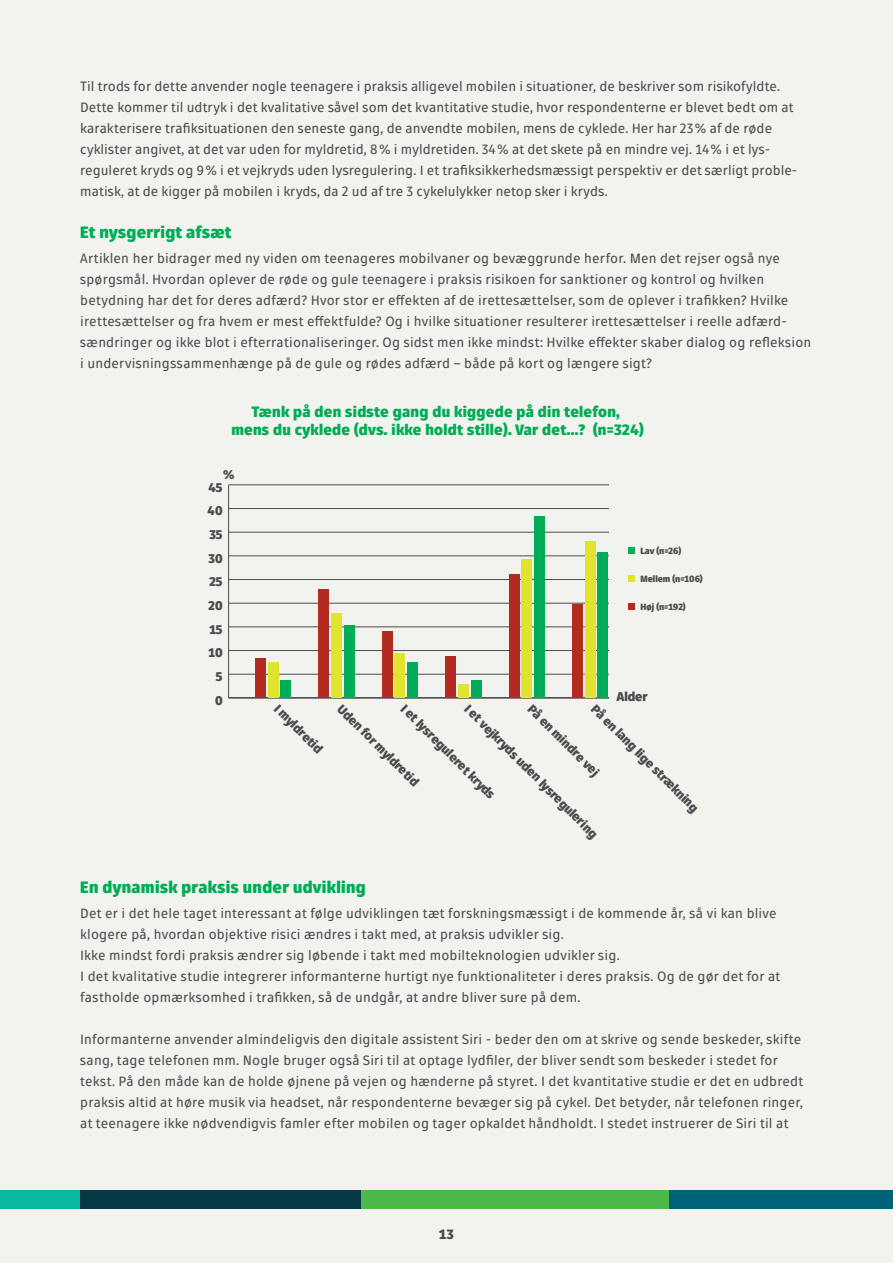
<style>
.page{position:relative;width:893px;height:1263px;background:#f2f2ef}
.page>*{position:absolute;margin:0;border:0;box-sizing:border-box;transform-origin:0 0}
.Mellem{font:900 16.5px "Fuse V.2 Display";letter-spacing:.02em;color:#00ad56}
.t1{font:900 15px/18px "Fuse V.2 Display";letter-spacing:.02em;color:#00ad56;text-align:center}
.Brød{font:13.5px/21px "Fuse V.2 Display";letter-spacing:.01em;color:#4b4c4d}
.t2{font:900 13.5px "Fuse V.2 Display";color:#4b4c4d}
.t3{font:900 12.6px "Fuse V.2 Display";color:#4b4c4d}
.t4{font:900 9px "Fuse V.2 Display";color:#4b4c4d}
</style>
<div class="page">
<div style="left:0;top:1191px;width:110px;height:18px;background:#09b9a0"></div>
<div style="left:351px;top:1191px;width:336px;height:18px;background:#4cb848"></div>
<div style="left:669px;top:1191px;width:224px;height:18px;background:#006279"></div>
<div style="left:80px;top:1191px;width:280px;height:18px;background:#063745"></div>
<hr style="left:228px;top:485px;width:1px;height:213px;background:#4b4c4d">
<hr style="left:229px;top:697px;width:380px;height:1px;background:#4b4c4d">
<hr style="left:229px;top:674px;width:380px;height:1px;background:#4b4c4d">
<hr style="left:229px;top:650px;width:380px;height:1px;background:#4b4c4d">
<hr style="left:229px;top:627px;width:380px;height:1px;background:#4b4c4d">
<hr style="left:229px;top:603px;width:380px;height:1px;background:#4b4c4d">
<hr style="left:229px;top:579px;width:380px;height:1px;background:#4b4c4d">
<hr style="left:229px;top:556px;width:380px;height:1px;background:#4b4c4d">
<hr style="left:229px;top:532px;width:380px;height:1px;background:#4b4c4d">
<hr style="left:229px;top:508px;width:380px;height:1px;background:#4b4c4d">
<hr style="left:229px;top:485px;width:380px;height:1px;background:#4b4c4d">
<div style="left:281px;top:680px;width:10px;height:18px;background:#00ad56"></div>
<div style="left:344px;top:625px;width:10px;height:73px;background:#00ad56"></div>
<div style="left:407px;top:662px;width:11px;height:36px;background:#00ad56"></div>
<div style="left:471px;top:680px;width:10px;height:18px;background:#00ad56"></div>
<div style="left:534px;top:516px;width:11px;height:182px;background:#00ad56"></div>
<div style="left:598px;top:552px;width:10px;height:146px;background:#00ad56"></div>
<div style="left:268px;top:662px;width:10px;height:36px;background:#e1e32f"></div>
<div style="left:331px;top:613px;width:11px;height:85px;background:#e1e32f"></div>
<div style="left:395px;top:653px;width:10px;height:45px;background:#e1e32f"></div>
<div style="left:458px;top:685px;width:11px;height:13px;background:#e1e32f"></div>
<div style="left:522px;top:560px;width:10px;height:138px;background:#e1e32f"></div>
<div style="left:585px;top:542px;width:10px;height:156px;background:#e1e32f"></div>
<div style="left:255px;top:658px;width:11px;height:40px;background:#b32b20"></div>
<div style="left:319px;top:589px;width:10px;height:109px;background:#b32b20"></div>
<div style="left:382px;top:632px;width:10px;height:66px;background:#b32b20"></div>
<div style="left:445px;top:656px;width:11px;height:42px;background:#b32b20"></div>
<div style="left:509px;top:575px;width:10px;height:123px;background:#b32b20"></div>
<div style="left:572px;top:605px;width:11px;height:93px;background:#b32b20"></div>
<div style="left:628px;top:547px;width:6px;height:7px;background:#00ad56"></div>
<div style="left:628px;top:575px;width:6px;height:7px;background:#e1e32f"></div>
<div style="left:628px;top:603px;width:6px;height:7px;background:#b32b20"></div>
<p class="Brød" style="left:80px;top:76px;width:719px">Til trods for dette anvender nogle teenagere i praksis alligevel mobilen i situationer, de beskriver som risikofyldte.<br>Dette kommer til udtryk i det kvalitative såvel som det kvantitative studie, hvor respondenterne er blevet bedt om at karakterisere trafiksituationen den seneste gang, de anvendte mobilen, mens de cyklede. Her har 23% af de røde cyklister angivet, at det var uden for myldretid, 8% i myldretiden. 34% at det skete på en mindre vej. 14% i et lys&shy;reguleret kryds og 9% i et vejkryds uden lysregulering. I et trafiksikkerhedsmæssigt perspektiv er det særligt proble&shy;matisk, at de kigger på mobilen i kryds, da 2 ud af tre 3 cykelulykker netop sker i kryds.</p>
<p class="Mellem" style="left:80px;top:221px;width:153px">Et nysgerrigt afsæt</p>
<p class="Brød" style="left:80px;top:248px;width:733px">Artiklen her bidrager med ny viden om teenageres mobilvaner og bevæggrunde herfor. Men det rejser også nye spørgsmål. Hvordan oplever de røde og gule teenagere i praksis risikoen for sanktioner og kontrol og hvilken betydning har det for deres adfærd? Hvor stor er effekten af de irettesættelser, som de oplever i trafikken? Hvilke irettesættelser og fra hvem er mest effektfulde? Og i hvilke situationer resulterer irettesættelser i reelle adfærd&shy;sændringer og ikke blot i efterrationaliseringer. Og sidst men ikke mindst: Hvilke effekter skaber dialog og refleksion i undervisningssammenhænge på de gule og rødes adfærd – både på kort og længere sigt?</p>
<p class="t1" style="left:231px;top:403px;width:414px">Tænk på den sidste gang du kiggede på din telefon,<br>mens du cyklede (dvs. ikke holdt stille). Var det...? (n=324)</p>
<p class="t3" style="left:223px;top:466px;width:13px">%</p>
<p class="t3" style="left:209px;top:479px;width:16px">45</p>
<p class="t3" style="left:208px;top:502px;width:17px">40</p>
<p class="t3" style="left:209px;top:526px;width:15px">35</p>
<p class="t3" style="left:209px;top:550px;width:16px">30</p>
<p class="t3" style="left:209px;top:573px;width:15px">25</p>
<p class="t3" style="left:209px;top:597px;width:16px">20</p>
<p class="t3" style="left:209px;top:621px;width:15px">15</p>
<p class="t3" style="left:208px;top:644px;width:16px">10</p>
<p class="t3" style="left:216px;top:668px;width:8px">5</p>
<p class="t3" style="left:215px;top:692px;width:9px">0</p>
<p class="t4" style="left:640px;top:545px;width:42px">Lav (n=26)</p>
<p class="t4" style="left:640px;top:573px;width:64px">Mellem (n=106)</p>
<p class="t4" style="left:640px;top:600px;width:47px">Høj (n=192)</p>
<p class="t3" style="left:617px;top:688px;width:32px">Alder</p>
<p class="t3" style="left:282px;top:701px;width:64px;rotate:45deg">I myldretid</p>
<p class="t3" style="left:346px;top:701px;width:111px;rotate:45deg">Uden for myldretid</p>
<p class="t3" style="left:409px;top:701px;width:129px;rotate:45deg">I et lysreguleret kryds</p>
<p class="t3" style="left:473px;top:701px;width:184px;rotate:45deg">I et vejkryds uden lysregulering</p>
<p class="t3" style="left:536px;top:701px;width:97px;rotate:45deg">På en mindre vej</p>
<p class="t3" style="left:599px;top:701px;width:147px;rotate:45deg">På en lang lige strækning</p>
<p class="Mellem" style="left:80px;top:876px;width:287px">En dynamisk praksis under udvikling</p>
<p class="Brød" style="left:80px;top:903px;width:698px">Det er i det hele taget interessant at følge udviklingen tæt forskningsmæssigt i de kommende år, så vi kan blive klogere på, hvordan objektive risici ændres i takt med, at praksis udvikler sig.</p>
<p class="Brød" style="left:80px;top:945px;width:541px">Ikke mindst fordi praksis ændrer sig løbende i takt med mobilteknologien udvikler sig.</p>
<p class="Brød" style="left:80px;top:966px;width:702px">I det kvalitative studie integrerer informanterne hurtigt nye funktionaliteter i deres praksis. Og de gør det for at fastholde opmærksomhed i trafikken, så de undgår, at andre bliver sure på dem.</p>
<p class="Brød" style="left:80px;top:1029px;width:724px">Informanterne anvender almindeligvis den digitale assistent Siri - beder den om at skrive og sende beskeder, skifte sang, tage telefonen mm. Nogle bruger også Siri til at optage lydfiler, der bliver sendt som beskeder i stedet for tekst. På den måde kan de holde øjnene på vejen og hænderne på styret. I det kvantitative studie er det en udbredt praksis altid at høre musik via headset, når respondenterne bevæger sig på cykel. Det betyder, når telefonen ringer, at teenagere ikke nødvendigvis famler efter mobilen og tager opkaldet håndholdt. I stedet instruerer de Siri til at</p>
<p class="t2" style="left:439px;top:1225px;width:16px">13</p>
</div>
